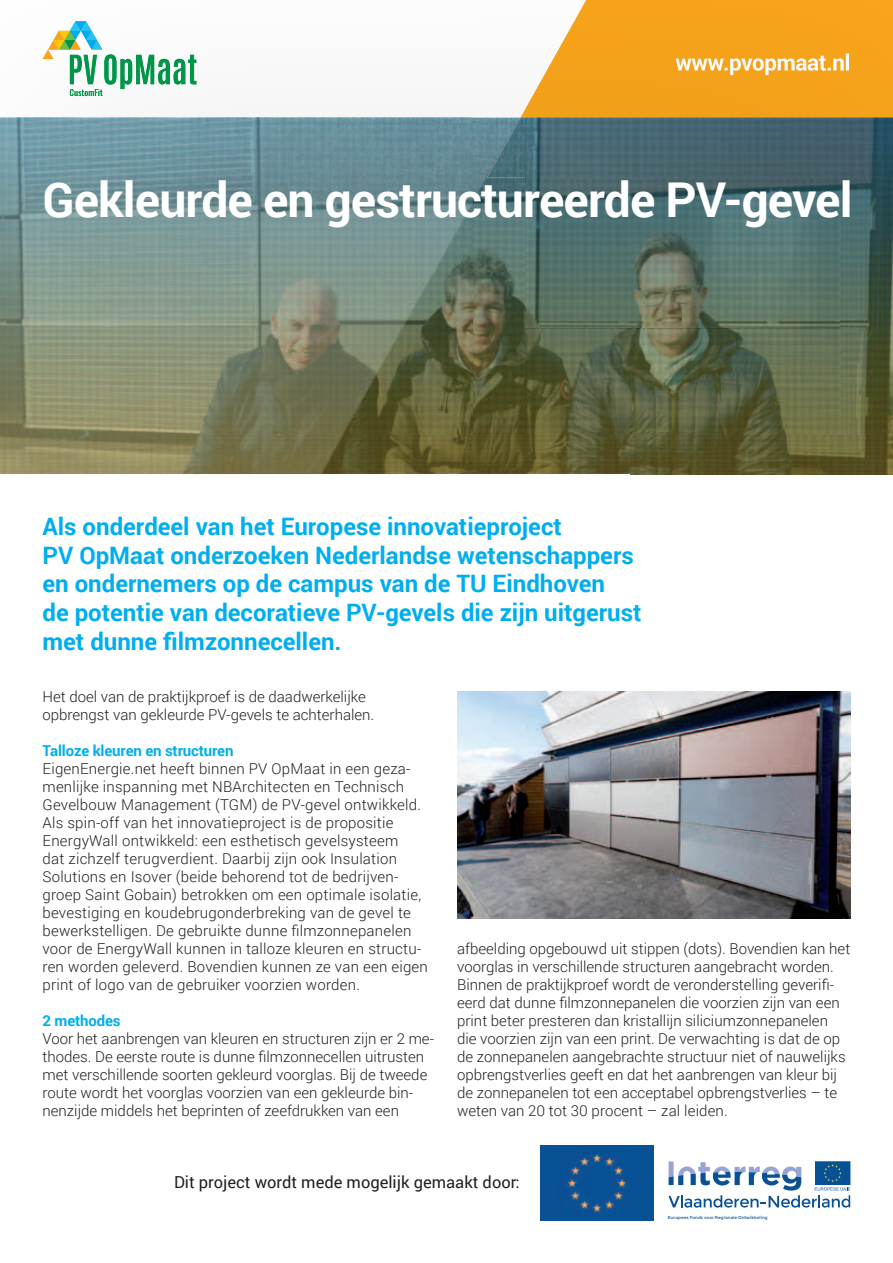
<style>
.page{position:relative;width:893px;height:1263px;background:#fff}
.page>*{position:absolute;margin:0;border:0;box-sizing:border-box;transform-origin:0 0}
.t1{font:700 48px "Roboto";letter-spacing:-.02em;color:#fff}
.t2{font:700 24px/28.8px "Roboto";color:#00aeef}
.t3{font:16.5px "Roboto";color:#231f20}
.t4{font:300 15px/18px "Roboto";color:#231f20}
.t5{font:700 15px "Roboto";letter-spacing:-.01em;color:#00aeef}
.t6{font:4.2px "Montserrat";color:#085194}
</style>
<div class="page">
<svg style="left:668px;top:1161px;width:182px;height:46px"></svg>
<img style="left:541px;top:1145px;width:112px;height:75px">
<img style="left:0;top:433px;width:893px;height:41px">
<svg style="left:43px;top:21px;width:153px;height:75px"></svg>
<img style="left:521px;top:0;width:372px;height:117px">
<img style="left:676px;top:53px;width:173px;height:22px">
<img style="left:0;top:117px;width:525px;height:316px">
<img style="left:525px;top:177px;width:368px;height:256px">
<img style="left:487px;top:117px;width:406px;height:60px">
<img style="left:457px;top:691px;width:393px;height:227px">
<h1 class="t1" style="left:43px;top:166px;width:811px">Gekleurde en gestructureerde PV-gevel</h1>
<h2 class="t2" style="left:43px;top:511px;width:600px">Als onderdeel van het Europese innovatieproject<br>PV OpMaat onderzoeken Nederlandse wetenschappers en ondernemers op de campus van de TU Eindhoven<br>de potentie van decoratieve PV-gevels die zijn uitgerust met dunne filmzonnecellen.</h2>
<p class="t4" style="left:43px;top:687px;width:333px">Het doel van de praktijkproef is de daadwerkelijke opbrengst van gekleurde PV-gevels te achterhalen.</p>
<p class="t5" style="left:43px;top:740px;width:192px">Talloze kleuren en structuren</p>
<p class="t4" style="left:43px;top:759px;width:387px">EigenEnergie.net heeft binnen PV OpMaat in een geza&shy;menlijke inspanning met NBArchitecten en Technisch Gevelbouw Management (TGM) de PV-gevel ontwikkeld.<br>Als spin-off van het innovatieproject is de propositie EnergyWall ontwikkeld: een esthetisch gevelsysteem<br>dat zichzelf terugverdient. Daarbij zijn ook Insulation Solutions en Isover (beide behorend tot de bedrijven&shy;groep Saint Gobain) betrokken om een optimale isolatie, bevestiging en koudebrugonderbreking van de gevel te bewerkstelligen. De gebruikte dunne filmzonnepanelen voor de EnergyWall kunnen in talloze kleuren en structu&shy;ren worden geleverd. Bovendien kunnen ze van een eigen print of logo van de gebruiker voorzien worden.</p>
<p class="t5" style="left:43px;top:1010px;width:80px">2 methodes</p>
<p class="t4" style="left:43px;top:1029px;width:393px">Voor het aanbrengen van kleuren en structuren zijn er 2 me&shy;thodes. De eerste route is dunne filmzonnecellen uitrusten met verschillende soorten gekleurd voorglas. Bij de tweede route wordt het voorglas voorzien van een gekleurde bin&shy;nenzijde middels het beprinten of zeefdrukken van een</p>
<p class="t4" style="left:457px;top:939px;width:395px">afbeelding opgebouwd uit stippen (dots). Bovendien kan het voorglas in verschillende structuren aangebracht worden.<br>Binnen de praktijkproef wordt de veronderstelling geverifi&shy;eerd dat dunne filmzonnepanelen die voorzien zijn van een print beter presteren dan kristallijn siliciumzonnepanelen die voorzien zijn van een print. De verwachting is dat de op de zonnepanelen aangebrachte structuur niet of nauwelijks opbrengstverlies geeft en dat het aanbrengen van kleur bij de zonnepanelen tot een acceptabel opbrengstverlies – te weten van 20 tot 30 procent – zal leiden.</p>
<p class="t3" style="left:174px;top:1170px;width:347px">Dit project wordt mede mogelijk gemaakt door:</p>
<p class="t6" style="left:668px;top:1215px;width:101px">Europees Fonds voor Regionale Ontwikkeling</p>
</div>
